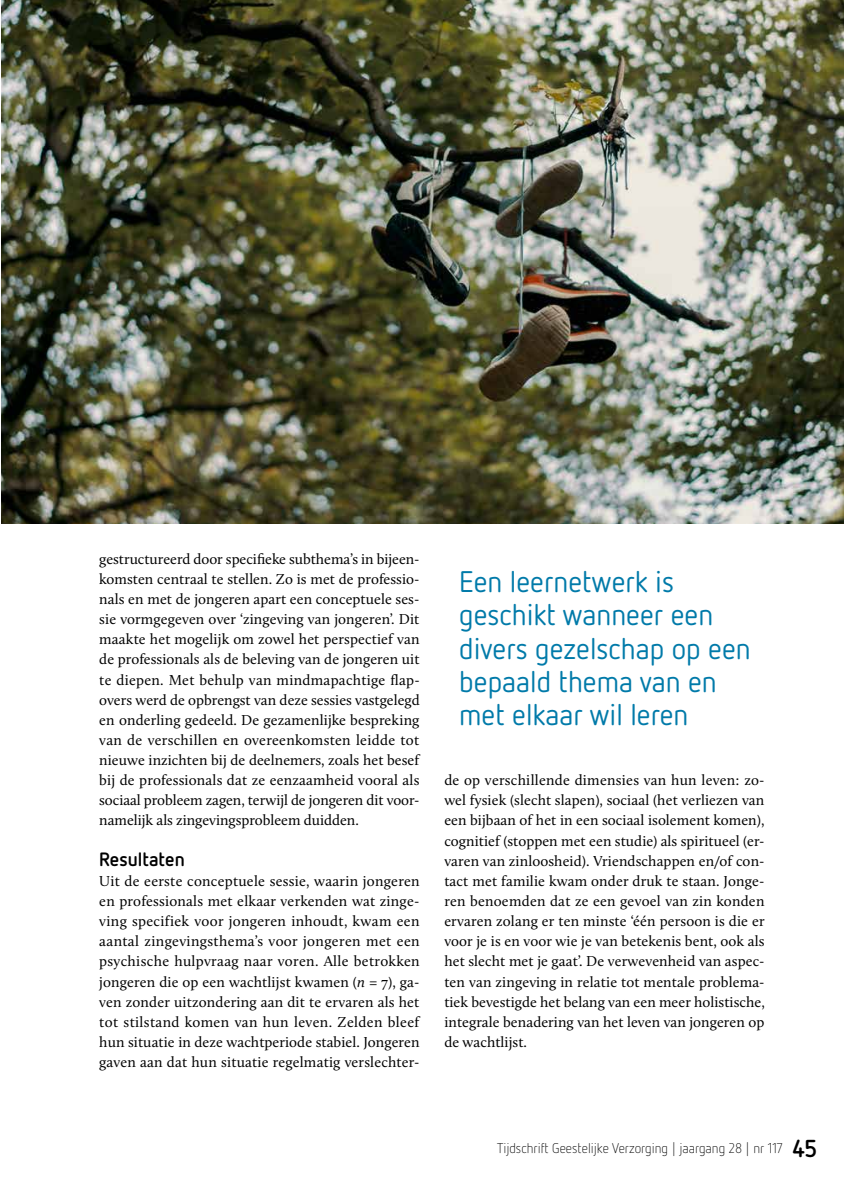
<style>
.page{position:relative;width:844px;height:1191px;background:#fff}
.page>*{position:absolute;margin:0;border:0;box-sizing:border-box;transform-origin:0 0}
.t1{font:29.75px/33.2px "Netto OT";color:#007aa9}
.t2{font:700 19.25px "Netto OT";color:#000}
.t3{font:14.88px/20.1px "Calluna";letter-spacing:.005em;color:#000;text-align:justify}
.t4{font:300 14px "Netto OT";color:#000}
.s1{font-style:italic}
.s2{font-weight:700;font-size:24.5px}
</style>
<div class="page">
<img style="left:1px;top:0;width:842px;height:523px">
<p class="t3" style="left:99px;top:548px;width:322px">gestructureerd door specifieke subthema’s in bijeen&shy;komsten centraal te stellen. Zo is met de professio&shy;nals en met de jongeren apart een conceptuele ses&shy;sie vormgegeven over ‘zingeving van jongeren’. Dit maakte het mogelijk om zowel het perspectief van de professionals als de beleving van de jongeren uit te diepen. Met behulp van mindmapachtige flap&shy;overs werd de opbrengst van deze sessies vastgelegd en onderling gedeeld. De gezamenlijke bespreking van de verschillen en overeenkomsten leidde tot nieuwe inzichten bij de deelnemers, zoals het besef bij de professionals dat ze eenzaamheid vooral als sociaal probleem zagen, terwijl de jongeren dit voor&shy;namelijk als zingevingsprobleem duidden.</p>
<p class="t2" style="left:99px;top:846px;width:87px">Resultaten</p>
<p class="t3" style="left:99px;top:870px;width:322px">Uit de eerste conceptuele sessie, waarin jongeren en professionals met elkaar verkenden wat zinge&shy;ving specifiek voor jongeren inhoudt, kwam een aantal zingevingsthema’s voor jongeren met een psychische hulpvraag naar voren. Alle betrokken jongeren die op een wachtlijst kwamen (<span class="s1">n</span> = 7), ga&shy;ven zonder uitzondering aan dit te ervaren als het tot stilstand komen van hun leven. Zelden bleef hun situatie in deze wachtperiode stabiel. Jongeren gaven aan dat hun situatie regelmatig verslechter-</p>
<h1 class="t1" style="left:459px;top:564px;width:293px">Een leernetwerk is geschikt wanneer een divers gezelschap op een bepaald thema van en met elkaar wil leren</h1>
<p class="t3" style="left:444px;top:770px;width:322px">de op verschillende dimensies van hun leven: zo&shy;wel fysiek (slecht slapen), sociaal (het verliezen van een bijbaan of het in een sociaal isolement komen), cognitief (stoppen met een studie) als spiritueel (er&shy;varen van zinloosheid). Vriendschappen en/of con&shy;tact met familie kwam onder druk te staan. Jonge&shy;ren benoemden dat ze een gevoel van zin konden ervaren zolang er ten minste ‘één persoon is die er voor je is en voor wie je van betekenis bent, ook als het slecht met je gaat’. De verwevenheid van aspec&shy;ten van zingeving in relatie tot mentale problema&shy;tiek bevestigde het belang van een meer holistische, integrale benadering van het leven van jongeren op de wachtlijst.</p>
<p class="t4" style="left:497px;top:1139px;width:321px">Tijdschrift Geestelijke Verzorging | jaargang 28 | nr 117 <span class="s2">45</span></p>
</div>
